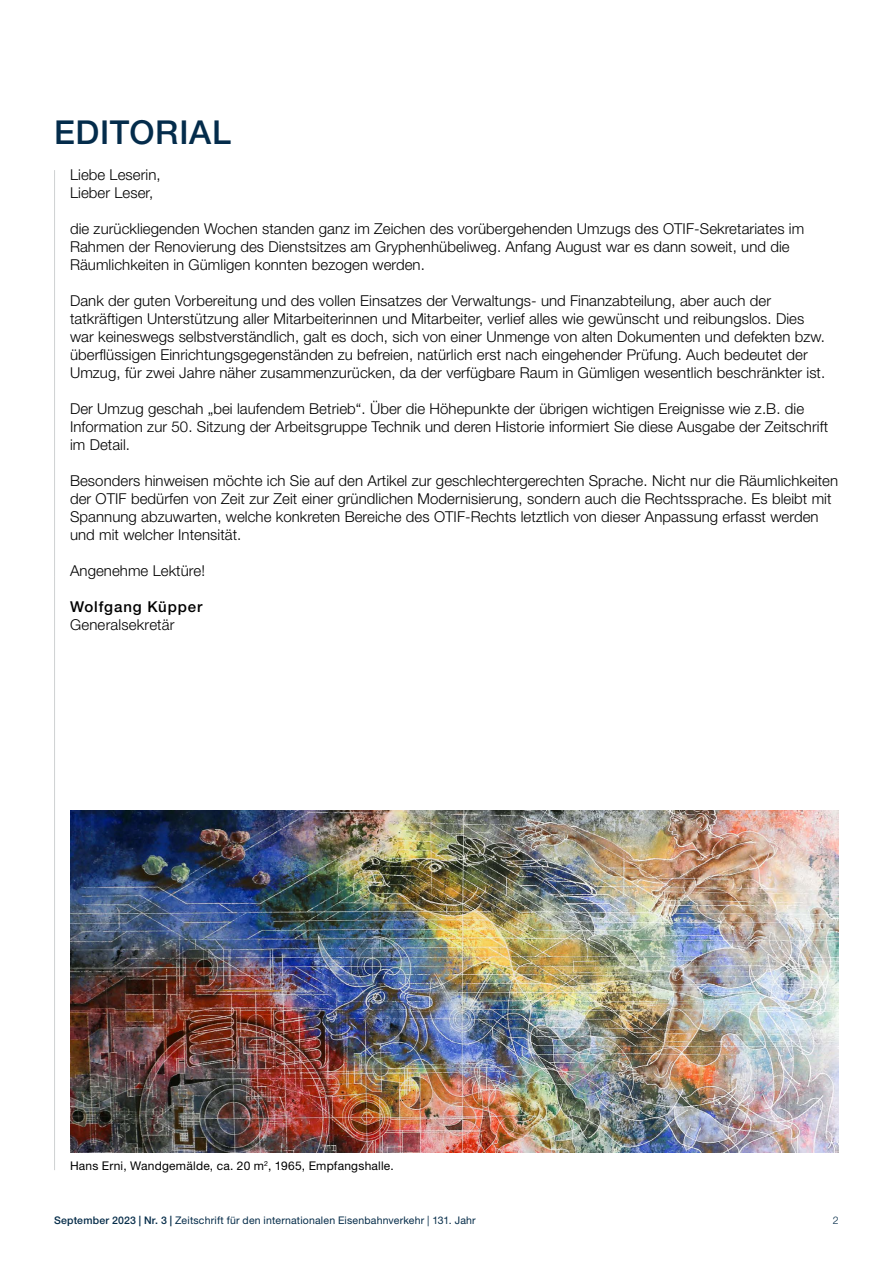
<style>
.page{position:relative;width:893px;height:1263px;background:#fff}
.page>*{position:absolute;margin:0;border:0;box-sizing:border-box;transform-origin:0 0}
.t1{font:500 33px "Helvetica Neue LT Std";letter-spacing:.02em;color:#042c4b}
.t2{font:300 15px/18px "Helvetica Neue LT Std";letter-spacing:.005em;color:#000}
.t3{font:500 15px "Helvetica Neue LT Std";letter-spacing:.055em;color:#000}
.t4{font:12px "Helvetica Neue LT Std";letter-spacing:.02em;color:#000}
.t5{font:10.5px "Helvetica Neue LT Std";letter-spacing:.02em;color:#052c49}
.t6{font:300 10.5px "Helvetica Neue LT Std";color:#052c49}
.s1{font-weight:500}
</style>
<div class="page">
<img style="left:70px;top:810px;width:769px;height:342px">
<hr style="left:54px;top:170px;width:1px;height:406px;background:#d1d3d4">
<hr style="left:54px;top:576px;width:1px;height:594px;background:#d1d3d4">
<h1 class="t1" style="left:54px;top:113px;width:179px">EDITORIAL</h1>
<p class="t2" style="left:70px;top:165px;width:92px">Liebe Leserin,<br>Lieber Leser,</p>
<p class="t2" style="left:70px;top:219px;width:736px">die zurückliegenden Wochen standen ganz im Zeichen des vorübergehenden Umzugs des OTIF-Sekretariates im<br>Rahmen der Renovierung des Dienstsitzes am Gryphenhübeliweg. Anfang August war es dann soweit, und die<br>Räumlichkeiten in Gümligen konnten bezogen werden.</p>
<p class="t2" style="left:70px;top:291px;width:757px">Dank der guten Vorbereitung und des vollen Einsatzes der Verwaltungs- und Finanzabteilung, aber auch der tatkräftigen Unterstützung aller Mitarbeiterinnen und Mitarbeiter, verlief alles wie gewünscht und reibungslos. Dies war keineswegs selbstverständlich, galt es doch, sich von einer Unmenge von alten Dokumenten und defekten bzw. überflüssigen Einrichtungsgegenständen zu befreien, natürlich erst nach eingehender Prüfung. Auch bedeutet der Umzug, für zwei Jahre näher zusammenzurücken, da der verfügbare Raum in Gümligen wesentlich beschränkter ist.</p>
<p class="t2" style="left:70px;top:399px;width:760px">Der Umzug geschah „bei laufendem Betrieb“. Über die Höhepunkte der übrigen wichtigen Ereignisse wie z.B. die<br>Information zur 50. Sitzung der Arbeitsgruppe Technik und deren Historie informiert Sie diese Ausgabe der Zeitschrift im Detail.</p>
<p class="t2" style="left:70px;top:471px;width:770px">Besonders hinweisen möchte ich Sie auf den Artikel zur geschlechtergerechten Sprache. Nicht nur die Räumlichkeiten der OTIF bedürfen von Zeit zur Zeit einer gründlichen Modernisierung, sondern auch die Rechtssprache. Es bleibt mit Spannung abzuwarten, welche konkreten Bereiche des OTIF-Rechts letztlich von dieser Anpassung erfasst werden und mit welcher Intensität.</p>
<p class="t2" style="left:70px;top:561px;width:136px">Angenehme Lektüre!</p>
<p class="t3" style="left:70px;top:598px;width:134px">Wolfgang Küpper</p>
<p class="t2" style="left:70px;top:615px;width:106px">Generalsekretär</p>
<p class="t4" style="left:70px;top:1159px;width:325px">Hans Erni, Wandgemälde, ca. 20 m<sup>2</sup>, 1965, Empfangshalle.</p>
<p class="t5" style="left:54px;top:1214px;width:423px"><span class="s1">September 2023 | Nr. 3 |</span> Zeitschrift für den internationalen Eisenbahnverkehr | 131. Jahr</p>
<p class="t6" style="left:833px;top:1214px;width:7px">2</p>
</div>
